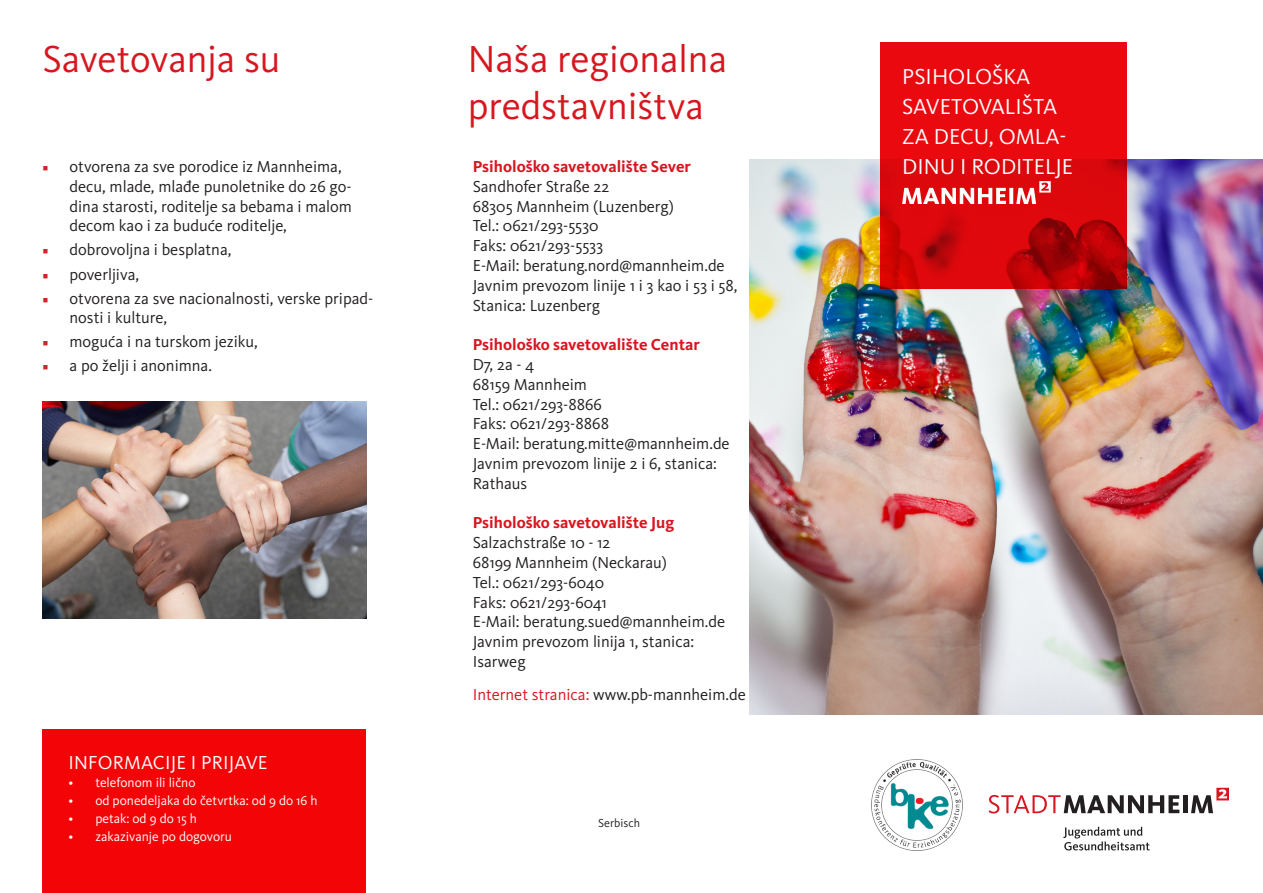
<style>
.page{position:relative;width:1263px;height:893px;background:#fff}
.page>*{position:absolute;margin:0;border:0;box-sizing:border-box;transform-origin:0 0}
.t1{font:39px/46.8px "Kievit Pro";color:#d7171f}
.Headline_Quadrat_16p{font:22.5px/30px "Kievit Pro";color:#fff}
.Headline_Quadrat_16p-2{font:19.5px "Kievit Pro";letter-spacing:.01em;color:#fff}
.t2{font:16.5px/19.8px "Kievit Pro";color:#231f20}
.t3{font:700 16.5px "Kievit Pro";color:#d7171f}
.t4{font:13.5px "Kievit Pro";color:#fff}
.t5{font:12px "Kievit Pro";color:#231f20}
.s1{font-family:"Minion Pro";font-size:15px;color:#d1232a}
.s2{color:#d7171f}
</style>
<div class="page">
<img style="left:43px;top:402px;width:323px;height:217px">
<img style="left:749px;top:159px;width:514px;height:556px">
<svg style="left:880px;top:43px;width:247px;height:246px;background:#db070b"></svg>
<svg style="left:902px;top:181px;width:149px;height:23px"></svg>
<div style="left:43px;top:729px;width:323px;height:164px;background:#f30407"></div>
<hr style="left:1183px;top:795px;width:4px;height:18px;background:#231f20">
<svg style="left:1191px;top:788px;width:38px;height:25px"></svg>
<svg style="left:988px;top:795px;width:191px;height:18px"></svg>
<svg style="left:1063px;top:827px;width:87px;height:23px"></svg>
<img style="left:871px;top:760px;width:91px;height:90px">
<p class="t1" style="left:43px;top:36px;width:240px">Savetovanja su</p>
<p class="t2" style="left:70px;top:156px;width:284px;text-indent:-27px"><span class="s1">■</span> otvorena za sve porodice iz Mannheima, decu, mlade, mlađe punoletnike do 26 go&shy;dina starosti, roditelje sa bebama i malom decom kao i za buduće roditelje,</p>
<p class="t2" style="left:43px;top:240px;width:190px"><span class="s1">■</span> dobrovoljna i besplatna,</p>
<p class="t2" style="left:43px;top:264px;width:98px"><span class="s1">■</span> poverljiva,</p>
<p class="t2" style="left:70px;top:288px;width:305px;text-indent:-27px"><span class="s1">■</span> otvorena za sve nacionalnosti, verske pripad&shy;nosti i kulture,</p>
<p class="t2" style="left:43px;top:332px;width:217px"><span class="s1">■</span> moguća i na turskom jeziku,</p>
<p class="t2" style="left:43px;top:356px;width:171px"><span class="s1">■</span> a po želji i anonimna.</p>
<p class="Headline_Quadrat_16p-2" style="left:68px;top:751px;width:201px">INFORMACIJE I PRIJAVE</p>
<p class="t4" style="left:68px;top:774px;width:129px">• telefonom ili lično</p>
<p class="t4" style="left:68px;top:792px;width:251px">• od ponedeljaka do četvrtka: od 9 do 16 h</p>
<p class="t4" style="left:68px;top:810px;width:130px">• petak: od 9 do 15 h</p>
<p class="t4" style="left:68px;top:828px;width:165px">• zakazivanje po dogovoru</p>
<p class="t1" style="left:468px;top:36px;width:261px">Naša regionalna predstavništva</p>
<p class="t3" style="left:473px;top:157px;width:220px">Psihološko savetovalište Sever</p>
<p class="t2" style="left:473px;top:176px;width:138px">Sandhofer Straße 22</p>
<p class="t2" style="left:473px;top:196px;width:203px">68305 Mannheim (Luzenberg)</p>
<p class="t2" style="left:473px;top:216px;width:127px">Tel.: 0621/293-5530</p>
<p class="t2" style="left:473px;top:236px;width:132px">Faks: 0621/293-5533</p>
<p class="t2" style="left:473px;top:255px;width:253px">E-Mail: beratung.nord@mannheim.de</p>
<p class="t2" style="left:473px;top:275px;width:266px">Javnim prevozom linije 1 i 3 kao i 53 i 58,</p>
<p class="t2" style="left:473px;top:295px;width:129px">Stanica: Luzenberg</p>
<p class="t3" style="left:473px;top:335px;width:229px">Psihološko savetovalište Centar</p>
<p class="t2" style="left:473px;top:354px;width:63px">D7, 2a - 4</p>
<p class="t2" style="left:473px;top:374px;width:116px">68159 Mannheim</p>
<p class="t2" style="left:473px;top:394px;width:131px">Tel.: 0621/293-8866</p>
<p class="t2" style="left:473px;top:414px;width:138px">Faks: 0621/293-8868</p>
<p class="t2" style="left:473px;top:434px;width:258px">E-Mail: beratung.mitte@mannheim.de</p>
<p class="t2" style="left:473px;top:453px;width:246px">Javnim prevozom linije 2 i 6, stanica:</p>
<p class="t2" style="left:473px;top:473px;width:56px">Rathaus</p>
<p class="t3" style="left:473px;top:513px;width:203px">Psihološko savetovalište Jug</p>
<p class="t2" style="left:473px;top:533px;width:139px">Salzachstraße 10 - 12</p>
<p class="t2" style="left:473px;top:552px;width:196px">68199 Mannheim (Neckarau)</p>
<p class="t2" style="left:473px;top:572px;width:133px">Tel.: 0621/293-6040</p>
<p class="t2" style="left:473px;top:592px;width:136px">Faks: 0621/293-6041</p>
<p class="t2" style="left:473px;top:612px;width:254px">E-Mail: beratung.sued@mannheim.de</p>
<p class="t2" style="left:473px;top:632px;width:223px">Javnim prevozom linija 1, stanica:<br>Isarweg</p>
<p class="t2" style="left:473px;top:684px;width:275px"><span class="s2">Internet stranica:</span> www.pb-mannheim.de</p>
<p class="t5" style="left:598px;top:816px;width:43px">Serbisch</p>
<p class="Headline_Quadrat_16p" style="left:902px;top:61px;width:130px">PSIHOLOŠKA</p>
<p class="Headline_Quadrat_16p" style="left:902px;top:91px;width:157px">SAVETOVALIŠTA</p>
<p class="Headline_Quadrat_16p" style="left:902px;top:121px;width:172px">ZA DECU, OMLA-<br>DINU I RODITELJE</p>
</div>
